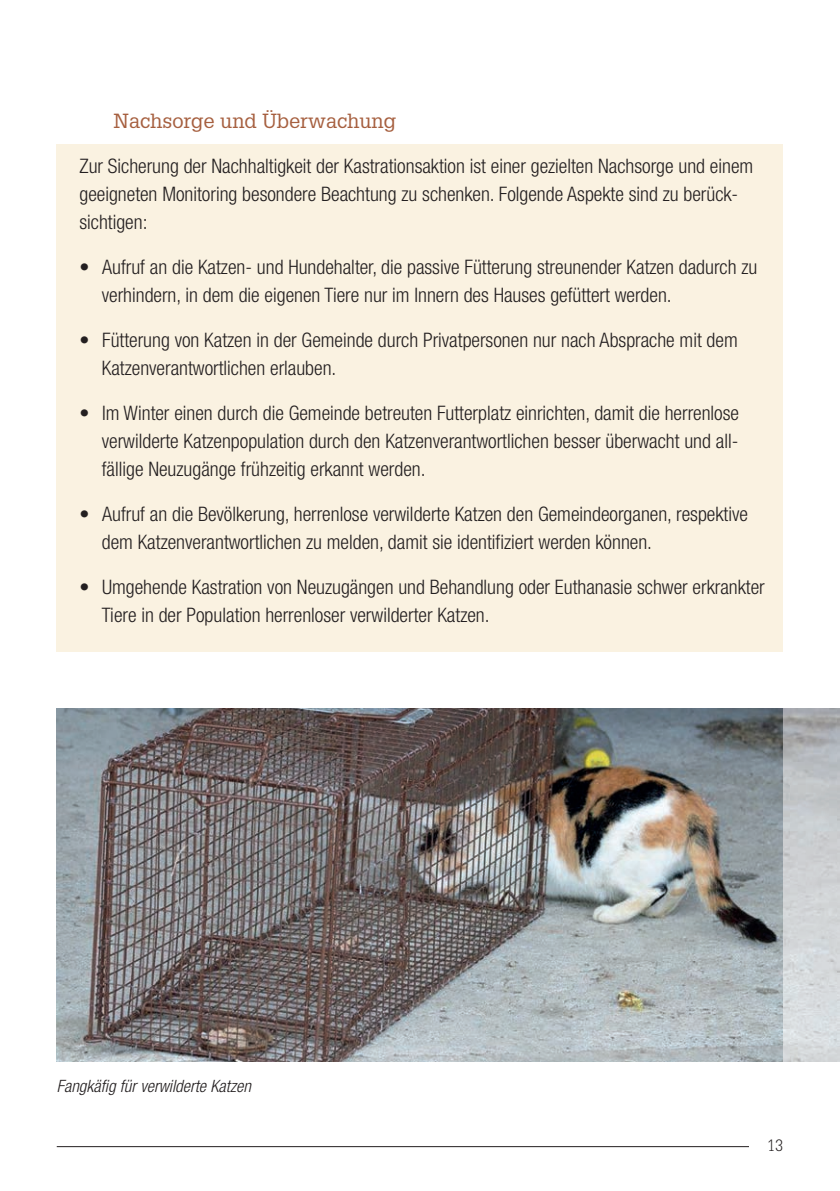
<style>
.page{position:relative;width:840px;height:1191px;background:#fff}
.page>*{position:absolute;margin:0;border:0;box-sizing:border-box;transform-origin:0 0}
.t1{font:300 condensed 20px/28px "Helvetica Neue";color:#231f20}
.t2{font:20px "Glypha";color:#a65f3f}
.t3{font:italic 300 condensed 17px "Helvetica Neue";letter-spacing:.005em;color:#231f20}
.t4{font:300 16px "Glypha";color:#231f20}
</style>
<div class="page">
<div style="left:57px;top:144px;width:725px;height:508px;background:#faf2e1"></div>
<hr style="left:57px;top:1146px;width:725px;height:1px;background:#231f20">
<div style="left:748px;top:1117px;width:34px;height:60px;background:#fff"></div>
<img style="left:57px;top:708px;width:725px;height:353px">
<img style="left:782px;top:708px;width:57px;height:353px">
<p class="t2" style="left:113px;top:109px;width:284px">Nachsorge und Überwachung</p>
<p class="t1" style="left:79px;top:154px;width:675px">Zur Sicherung der Nachhaltigkeit der Kastrationsaktion ist einer gezielten Nachsorge und einem geeigneten Monitoring besondere Beachtung zu schenken. Folgende Aspekte sind zu berück&shy;sichtigen:</p>
<p class="t1" style="left:102px;top:255px;width:656px;text-indent:-22px">• Aufruf an die Katzen- und Hundehalter, die passive Fütterung streunender Katzen dadurch zu verhindern, in dem die eigenen Tiere nur im Innern des Hauses gefüttert werden.</p>
<p class="t1" style="left:102px;top:328px;width:637px;text-indent:-22px">• Fütterung von Katzen in der Gemeinde durch Privatpersonen nur nach Absprache mit dem<br>Katzenverantwortlichen erlauben.</p>
<p class="t1" style="left:102px;top:401px;width:638px;text-align:justify;text-indent:-22px">• Im Winter einen durch die Gemeinde betreuten Futterplatz einrichten, damit die herrenlose verwilderte Katzenpopulation durch den Katzenverantwortlichen besser überwacht und all&shy;fällige Neuzugänge frühzeitig erkannt werden.</p>
<p class="t1" style="left:102px;top:502px;width:647px;text-indent:-22px">• Aufruf an die Bevölkerung, herrenlose verwilderte Katzen den Gemeindeorganen, respektive dem Katzenverantwortlichen zu melden, damit sie identifiziert werden können.</p>
<p class="t1" style="left:102px;top:575px;width:664px;text-indent:-22px">• Umgehende Kastration von Neuzugängen und Behandlung oder Euthanasie schwer erkrankter<br>Tiere in der Population herrenloser verwilderter Katzen.</p>
<p class="t3" style="left:57px;top:1079px;width:196px">Fangkäfig für verwilderte Katzen</p>
<p class="t4" style="left:766px;top:1140px;width:17px">13</p>
</div>
